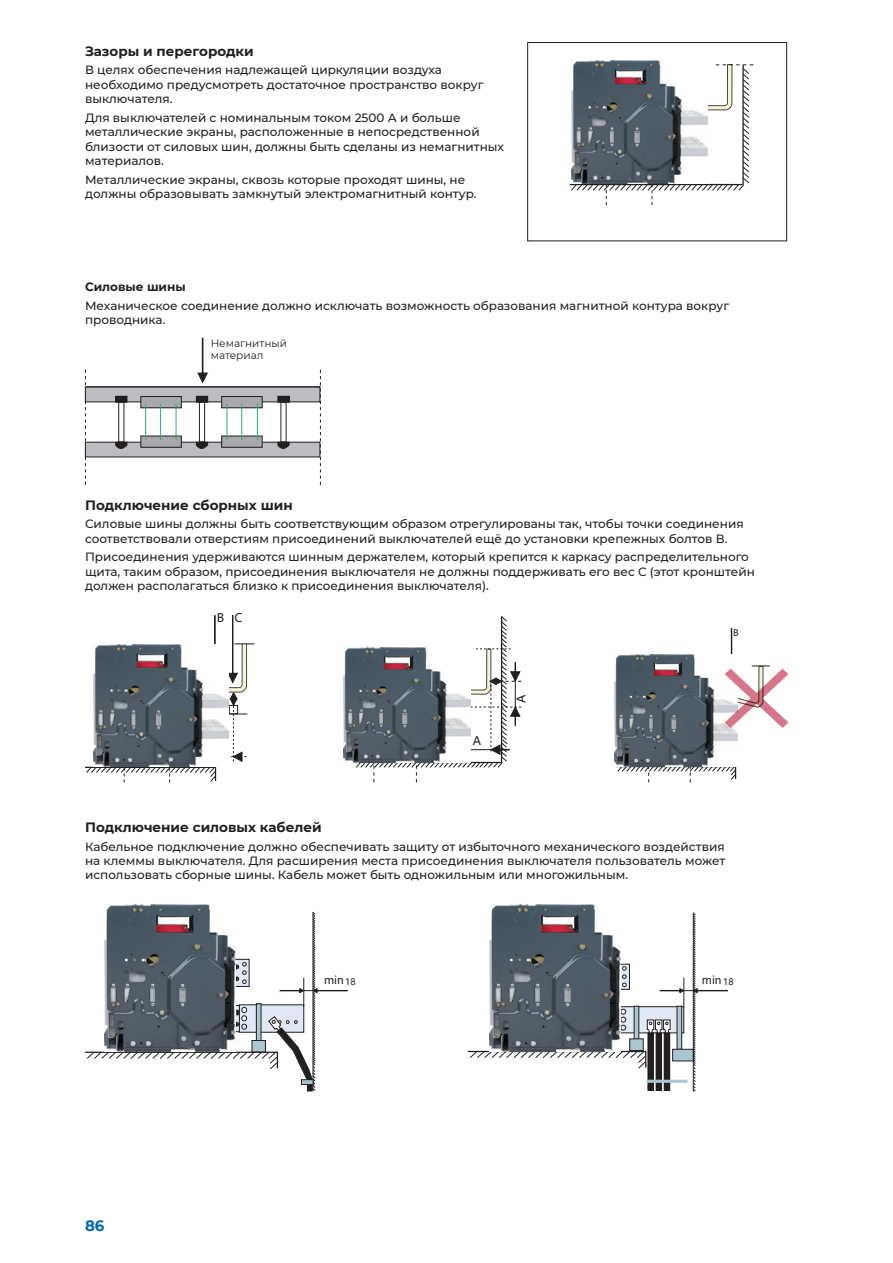
<style>
.page{position:relative;width:893px;height:1263px;background:#fff}
.page>*{position:absolute;margin:0;border:0;box-sizing:border-box;transform-origin:0 0}
.t1{font:700 15px "Montserrat";color:#0166b3}
.t2{font:700 13.5px "Montserrat";color:#231f20}
.t3{font:500 12px/14.4px "Montserrat";color:#231f20}
.t4{font:700 12px "Montserrat";color:#231f20}
.t5{font:11.85px "Microsoft Ya Hei";color:#231f20}
.t6{font:10.8px "Microsoft Ya Hei";color:#231f20}
.t7{font:10.5px/12.6px "Montserrat";color:#231f20}
.t8{font:8.85px "Microsoft Ya Hei";color:#231f20}
.s1{font-size:9px}
</style>
<div class="page">
<svg style="left:85px;top:370px;width:1px;height:115px"></svg>
<svg style="left:320px;top:370px;width:1px;height:115px"></svg>
<hr style="left:85px;top:386px;width:236px;height:1px;background:#231f20">
<div style="left:85px;top:387px;width:235px;height:15px;background:#bcbdc0"></div>
<div style="left:85px;top:442px;width:235px;height:15px;background:#bcbdc0"></div>
<div style="left:85px;top:442px;width:235px;height:15px;border:1px solid #231f20"></div>
<div style="left:141px;top:436px;width:40px;height:11px;background:#a8a9ad"></div>
<div style="left:140px;top:436px;width:42px;height:12px;border:1px solid #231f20"></div>
<div style="left:141px;top:396px;width:40px;height:12px;background:#a8a9ad"></div>
<div style="left:140px;top:396px;width:42px;height:12px;border:1px solid #231f20"></div>
<div style="left:222px;top:396px;width:40px;height:12px;background:#a8a9ad"></div>
<div style="left:221px;top:396px;width:41px;height:12px;border:1px solid #231f20"></div>
<div style="left:222px;top:436px;width:40px;height:11px;background:#a8a9ad"></div>
<div style="left:221px;top:436px;width:41px;height:12px;border:1px solid #231f20"></div>
<div style="left:118px;top:402px;width:6px;height:40px;border:1px solid #231f20"></div>
<div style="left:116px;top:396px;width:11px;height:6px;background:#231f20"></div>
<div style="left:115px;top:396px;width:12px;height:6px;border:1px solid #231f20"></div>
<svg style="left:115px;top:442px;width:13px;height:7px"></svg>
<div style="left:199px;top:402px;width:6px;height:40px;border:1px solid #231f20"></div>
<div style="left:196px;top:396px;width:12px;height:6px;background:#231f20"></div>
<svg style="left:196px;top:442px;width:12px;height:7px"></svg>
<div style="left:278px;top:396px;width:11px;height:6px;background:#231f20"></div>
<svg style="left:277px;top:442px;width:13px;height:7px"></svg>
<hr style="left:145px;top:404px;width:1px;height:36px;background:#20b266">
<hr style="left:160px;top:404px;width:1px;height:36px;background:#20b266">
<hr style="left:176px;top:404px;width:1px;height:36px;background:#20b266">
<hr style="left:227px;top:404px;width:1px;height:36px;background:#20b266">
<hr style="left:241px;top:404px;width:1px;height:36px;background:#20b266">
<hr style="left:257px;top:404px;width:1px;height:36px;background:#20b266">
<svg style="left:198px;top:338px;width:9px;height:44px"></svg>
<svg style="left:85px;top:615px;width:169px;height:167px"></svg>
<img style="left:93px;top:645px;width:135px;height:122px">
<svg style="left:616px;top:766px;width:121px;height:16px"></svg>
<img style="left:614px;top:654px;width:124px;height:112px">
<svg style="left:356px;top:616px;width:165px;height:166px"></svg>
<hr style="left:454px;top:749px;width:38px;height:1px;background:#231f20">
<img style="left:344px;top:648px;width:126px;height:115px">
<svg style="left:721px;top:629px;width:67px;height:99px"></svg>
<svg style="left:85px;top:912px;width:262px;height:179px"></svg>
<img style="left:105px;top:905px;width:131px;height:147px">
<svg style="left:467px;top:912px;width:260px;height:180px"></svg>
<img style="left:489px;top:905px;width:131px;height:146px">
<div style="left:527px;top:42px;width:260px;height:199px;border:1px solid #231f20"></div>
<hr style="left:570px;top:184px;width:173px;height:1px;background:#231f20">
<svg style="left:571px;top:64px;width:182px;height:141px"></svg>
<img style="left:571px;top:60px;width:136px;height:124px">
<p class="t2" style="left:85px;top:41px;width:170px">Зазоры и перегородки</p>
<p class="t3" style="left:85px;top:62px;width:400px">В целях обеспечения надлежащей циркуляции воздуха необходимо предусмотреть достаточное пространство вокруг выключателя.</p>
<p class="t3" style="left:85px;top:110px;width:421px">Для выключателей с номинальным током 2500 А и больше металлические экраны, расположенные в непосредственной близости от силовых шин, должны быть сделаны из немагнитных материалов.</p>
<p class="t3" style="left:85px;top:172px;width:393px">Металлические экраны, сквозь которые проходят шины, не должны образовывать замкнутый электромагнитный контур.</p>
<p class="t4" style="left:85px;top:278px;width:102px">Силовые шины</p>
<p class="t3" style="left:85px;top:298px;width:646px">Механическое соединение должно исключать возможность образования магнитной контура вокруг проводника.</p>
<p class="t7" style="left:211px;top:336px;width:78px">Немагнитный материал</p>
<p class="t2" style="left:85px;top:495px;width:209px">Подключение сборных шин</p>
<p class="t3" style="left:85px;top:516px;width:660px">Силовые шины должны быть соответствующим образом отрегулированы так, чтобы точки соединения соответствовали отверстиям присоединений выключателей ещё до установки крепежных болтов В.</p>
<p class="t3" style="left:85px;top:549px;width:671px">Присоединения удерживаются шинным держателем, который крепится к каркасу распределительного щита, таким образом, присоединения выключателя не должны поддерживать его вес C (этот кронштейн должен располагаться близко к присоединения выключателя).</p>
<p class="t5" style="left:217px;top:610px;width:27px">B C</p>
<p class="t5" style="left:473px;top:733px;width:10px">A</p>
<p class="t5" style="left:513px;top:703px;width:10px;rotate:-90deg">A</p>
<p class="t8" style="left:733px;top:627px;width:7px">B</p>
<p class="t2" style="left:85px;top:817px;width:238px">Подключение силовых кабелей</p>
<p class="t3" style="left:85px;top:838px;width:642px;text-align:justify">Кабельное подключение должно обеспечивать защиту от избыточного механического воздействия на клеммы выключателя. Для расширения места присоединения выключателя пользователь может использовать сборные шины. Кабель может быть одножильным или многожильным.</p>
<p class="t1" style="left:85px;top:1214px;width:21px">86</p>
<p class="t6" style="left:324px;top:973px;width:33px">min<span class="s1">18</span></p>
<p class="t6" style="left:702px;top:973px;width:33px">min <span class="s1">18</span></p>
</div>
